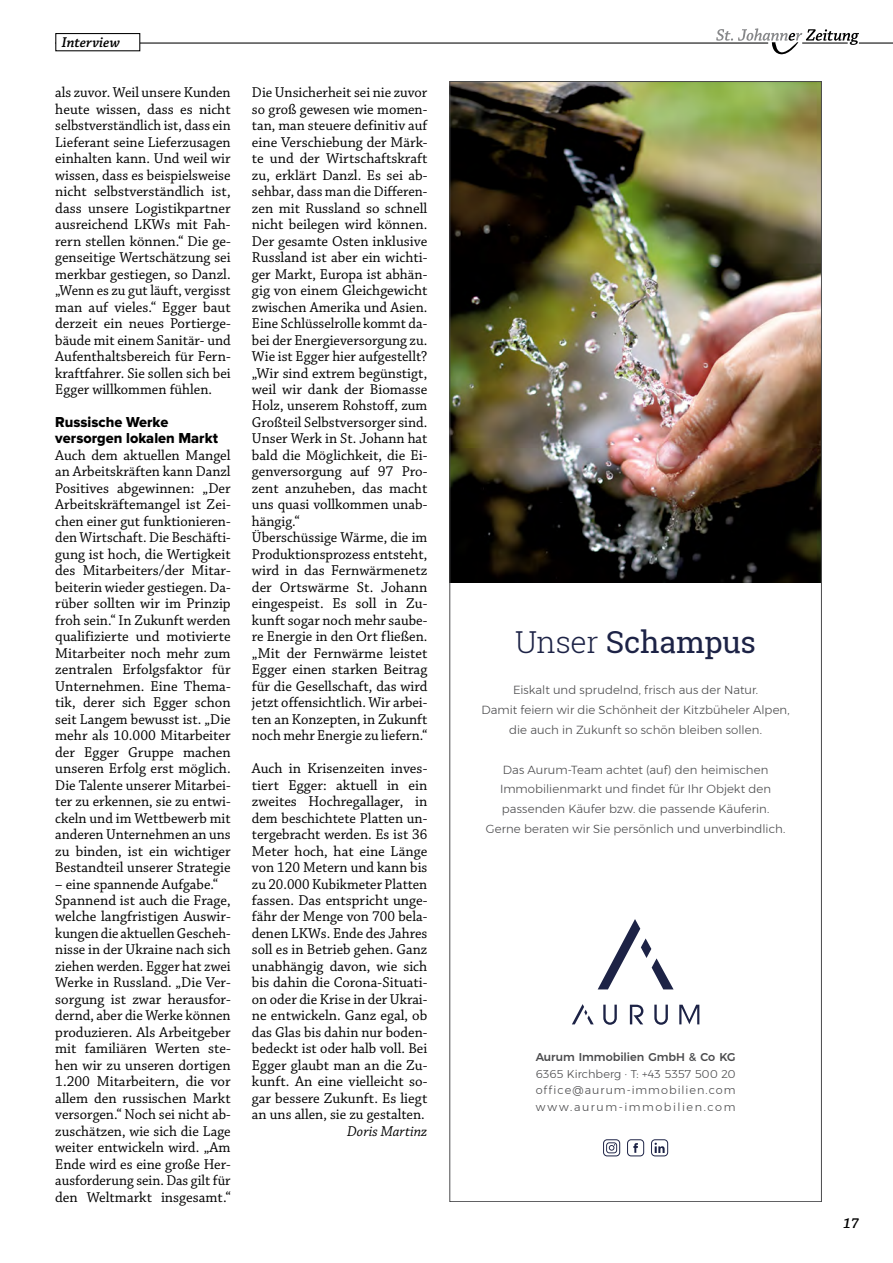
<style>
.page{position:relative;width:893px;height:1263px;background:#fff}
.page>*{position:absolute;margin:0;border:0;box-sizing:border-box;transform-origin:0 0}
.t1{font:30.3px "Roboto Slab";letter-spacing:-.01em;color:#1d2346}
.t2{font:15px/16.5px "Chaparral Pro";color:#000;text-align:justify}
.t3{font:15px/16.5px "Chaparral Pro";color:#000;text-align:justify;scale:.96 1}
.t4{font:15px/16.5px "Proxima Nova Extrabld";color:#000}
.t5{font:italic 15px "Chaparral Pro";color:#000}
.t6{font:italic 600 15px "Chaparral Pro";color:#000}
.t7{font:300 11.7px/19.8px "Montserrat";letter-spacing:.005em;color:#4b4b4d;text-align:center}
.t8{font:300 11.25px/16.5px "Montserrat";letter-spacing:.1em;color:#4b4b4d;text-align:justify}
.t9{font:500 11.25px "Montserrat";letter-spacing:-.005em;color:#4b4b4d}
.s1{font-weight:300}
</style>
<div class="page">
<img style="left:452px;top:83px;width:368px;height:500px">
<svg style="left:598px;top:919px;width:76px;height:70px"></svg>
<svg style="left:630px;top:1005px;width:13px;height:19px"></svg>
<svg style="left:679px;top:1005px;width:20px;height:19px"></svg>
<svg style="left:603px;top:1005px;width:14px;height:20px"></svg>
<svg style="left:654px;top:1005px;width:14px;height:20px"></svg>
<svg style="left:572px;top:1004px;width:22px;height:20px"></svg>
<div style="left:603px;top:1139px;width:17px;height:17px;border:1px solid #1d2346;border-radius:4px"></div>
<svg style="left:606px;top:1142px;width:11px;height:11px"></svg>
<div style="left:627px;top:1139px;width:17px;height:17px;border:1px solid #1d2346;border-radius:4px"></div>
<svg style="left:633px;top:1143px;width:5px;height:10px"></svg>
<div style="left:651px;top:1139px;width:17px;height:17px;border:1px solid #1d2346;border-radius:4px"></div>
<svg style="left:655px;top:1143px;width:10px;height:10px"></svg>
<hr style="left:55px;top:43px;width:713px;height:1px;background:#000">
<hr style="left:859px;top:43px;width:34px;height:1px;background:#000">
<svg style="left:716px;top:28px;width:143px;height:27px"></svg>
<div style="left:56px;top:34px;width:84px;height:17px;background:#fff"></div>
<div style="left:55px;top:33px;width:85px;height:18px;border:1px solid #000"></div>
<p class="t6" style="left:62px;top:34px;width:60px">Interview</p>
<p class="t3" style="left:55px;top:85px;width:184px">als zuvor. Weil unsere Kunden heute wissen, dass es nicht selbstverständlich ist, dass ein Lieferant seine Lieferzusagen einhalten kann. Und weil wir wissen, dass es beispielsweise nicht selbstverständlich ist, dass unsere Logistikpartner ausreichend LKWs mit Fah&shy;rern stellen können.“ Die ge&shy;genseitige Wertschätzung sei merkbar gestiegen, so Danzl. „Wenn es zu gut läuft, vergisst man auf vieles.“ Egger baut derzeit ein neues Portierge&shy;bäude mit einem Sanitär- und Aufenthaltsbereich für Fern&shy;kraftfahrer. Sie sollen sich bei Egger willkommen fühlen.</p>
<p class="t4" style="left:55px;top:414px;width:164px">Russische Werke versorgen lokalen Markt</p>
<p class="t2" style="left:55px;top:447px;width:177px">Auch dem aktuellen Mangel an Arbeitskräften kann Danzl Positives abgewinnen: „Der Arbeitskräftemangel ist Zei&shy;chen einer gut funktionieren&shy;den Wirtschaft. Die Beschäfti&shy;gung ist hoch, die Wertigkeit des Mitarbeiters/der Mitar&shy;beiterin wieder gestiegen. Da&shy;rüber sollten wir im Prinzip froh sein.“ In Zukunft werden qualifizierte und motivierte Mitarbeiter noch mehr zum zentralen Erfolgsfaktor für Unternehmen. Eine Thema&shy;tik, derer sich Egger schon seit Langem bewusst ist. „Die mehr als 10.000 Mitarbeiter der Egger Gruppe machen unseren Erfolg erst möglich.<br>Die Talente unserer Mitarbei&shy;ter zu erkennen, sie zu entwi&shy;ckeln und im Wettbewerb mit anderen Unternehmen an uns zu binden, ist ein wichtiger Bestandteil unserer Strategie</p>
<p class="t2" style="left:55px;top:876px;width:177px;text-align:left">– eine spannende Aufgabe.“<br>Spannend ist auch die Frage, welche langfristigen Auswir&shy;kungen die aktuellen Gescheh&shy;nisse in der Ukraine nach sich ziehen werden. Egger hat zwei<br>Werke in Russland. „Die Ver&shy;sorgung ist zwar herausfor&shy;dernd, aber die Werke können produzieren. Als Arbeitgeber mit familiären Werten ste&shy;hen wir zu unseren dortigen<br>1.200 Mitarbeitern, die vor allem den russischen Markt versorgen.“ Noch sei nicht ab&shy;zuschätzen, wie sich die Lage weiter entwickeln wird. „Am<br>Ende wird es eine große Her&shy;ausforderung sein. Das gilt für den Weltmarkt insgesamt.“</p>
<p class="t2" style="left:252px;top:85px;width:177px;text-align:left">Die Unsicherheit sei nie zuvor so groß gewesen wie momen&shy;tan, man steuere definitiv auf eine Verschiebung der Märk&shy;te und der Wirtschaftskraft zu, erklärt Danzl. Es sei ab&shy;sehbar, dass man die Differen&shy;zen mit Russland so schnell nicht beilegen wird können.<br>Der gesamte Osten inklusive<br>Russland ist aber ein wichti&shy;ger Markt, Europa ist abhän&shy;gig von einem Gleichgewicht zwischen Amerika und Asien.<br>Eine Schlüsselrolle kommt da&shy;bei der Energieversorgung zu.<br>Wie ist Egger hier aufgestellt? „Wir sind extrem begünstigt, weil wir dank der Biomasse<br>Holz, unserem Rohstoff, zum<br>Großteil Selbstversorger sind.<br>Unser Werk in St. Johann hat bald die Möglichkeit, die Ei&shy;genversorgung auf 97 Pro&shy;zent anzuheben, das macht uns quasi vollkommen unab&shy;hängig.“<br>Überschüssige Wärme, die im<br>Produktionsprozess entsteht, wird in das Fernwärmenetz der Ortswärme St. Johann eingespeist. Es soll in Zu&shy;kunft sogar noch mehr saube&shy;re Energie in den Ort fließen. „Mit der Fernwärme leistet<br>Egger einen starken Beitrag für die Gesellschaft, das wird jetzt offensichtlich. Wir arbei&shy;ten an Konzepten, in Zukunft noch mehr Energie zu liefern.“</p>
<p class="t2" style="left:252px;top:761px;width:177px">Auch in Krisenzeiten inves&shy;tiert Egger: aktuell in ein zweites Hochregallager, in dem beschichtete Platten un&shy;tergebracht werden. Es ist 36<br>Meter hoch, hat eine Länge von 120 Metern und kann bis zu 20.000 Kubikmeter Platten fassen. Das entspricht unge&shy;fähr der Menge von 700 bela&shy;denen LKWs. Ende des Jahres soll es in Betrieb gehen. Ganz unabhängig davon, wie sich bis dahin die Corona-Situati&shy;on oder die Krise in der Ukrai&shy;ne entwickeln. Ganz egal, ob das Glas bis dahin nur boden&shy;bedeckt ist oder halb voll. Bei Egger glaubt man an die Zu&shy;kunft. An eine vielleicht so&shy;gar bessere Zukunft. Es liegt an uns allen, sie zu gestalten.</p>
<p class="t5" style="left:347px;top:1123px;width:82px">Doris Martinz</p>
<h1 class="t1" style="left:515px;top:622px;width:242px"><span class="s1">Unser</span> Schampus</h1>
<p class="t7" style="left:481px;top:680px;width:310px">Eiskalt und sprudelnd, frisch aus der Natur.<br>Damit feiern wir die Schönheit der Kitzbüheler Alpen, die auch in Zukunft so schön bleiben sollen.</p>
<p class="t7" style="left:486px;top:759px;width:301px">Das Aurum-Team achtet (auf) den heimischen Immobilienmarkt und findet für Ihr Objekt den passenden Käufer bzw. die passende Käuferin.<br>Gerne beraten wir Sie persönlich und unverbindlich.</p>
<p class="t9" style="left:536px;top:1048px;width:201px">Aurum Immobilien GmbH &amp; Co KG</p>
<p class="t8" style="left:536px;top:1065px;width:201px">6365 Kirchberg · T: +43 5357 500 20 office@aurum-immobilien.com www.aurum-immobilien.com</p>
<p class="t6" style="left:843px;top:1214px;width:17px">17</p>
</div>
